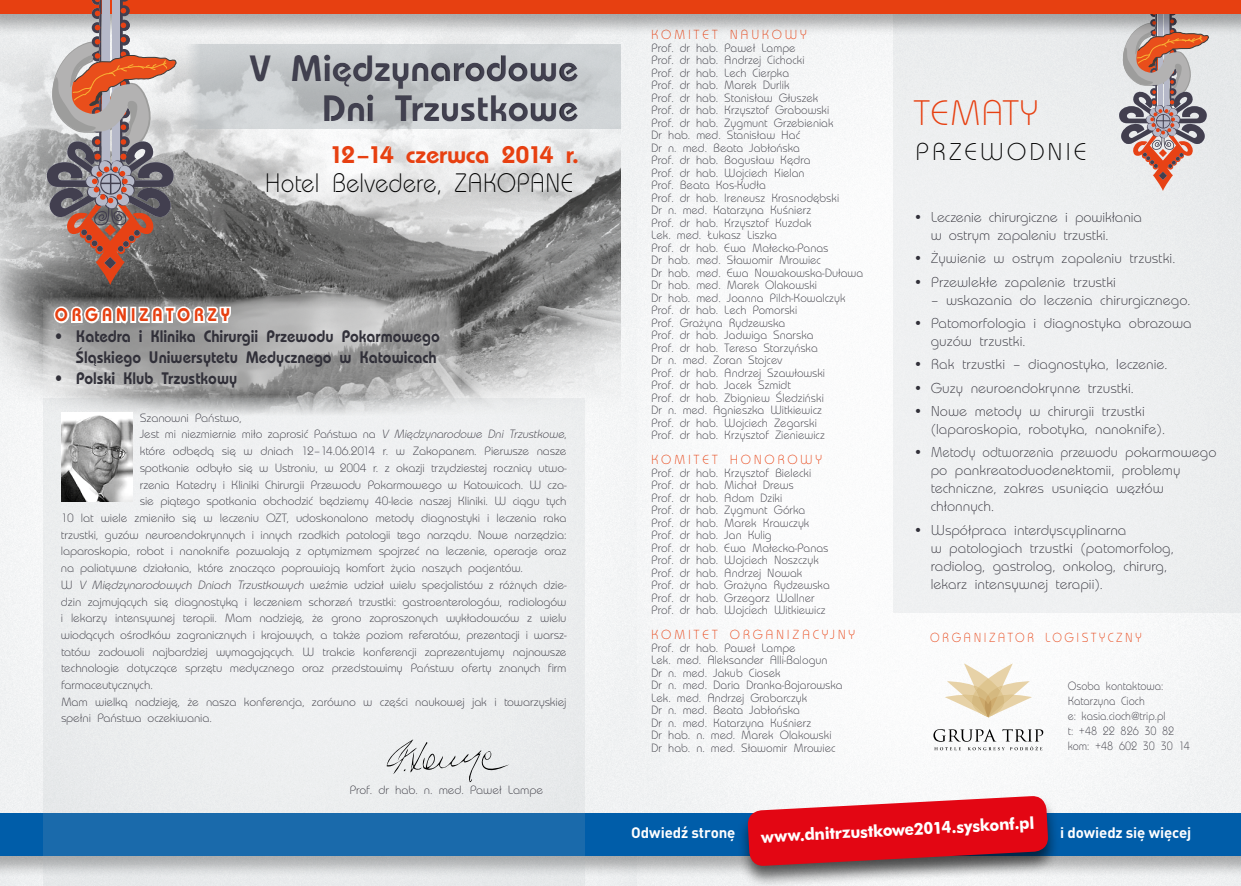
<style>
.page{position:relative;width:1241px;height:886px;background:#fff}
.page>*{position:absolute;margin:0;border:0;box-sizing:border-box;transform-origin:0 0}
.t1{font:600 38.5px/40px "Bauhaus Itc TCE";letter-spacing:-.005em;color:#41404f;text-align:right}
.t2{font:37.12px "Bauhaus Itc TCE Ligh";color:#e74011}
.t3{font:27.88px "Bauhaus Itc TCE Ligh";color:#000;scale:.9 1}
.t4{font:25.5px "Bauhaus Itc TCE Ligh";letter-spacing:.1em;color:#000}
.t5{font:600 25.12px "Bauhaus Itc TCE";letter-spacing:-.015em;color:#e74011}
.t6{font:600 19.25px "Bauhaus Itc TCE";letter-spacing:.2em;color:#e74011;scale:.9 1}
.t7{font:600 17.5px/21px "Bauhaus Itc TCE";color:#313039;text-align:right;scale:.9 1}
.t8{font:700 16.5px "Futura PL";color:#fff;scale:.96 1}
.t9{font:15px/18px "Bauhaus Itc TCE Ligh";color:#313039}
.t10{font:700 15px "DIN Pro";letter-spacing:-.01em;color:#fff}
.t11{font:13.75px "Bauhaus Itc TCE Ligh";letter-spacing:.2em;color:#e74011;scale:.96 1}
.t12{font:13.75px "Bauhaus Itc TCE Ligh";letter-spacing:.2em;color:#e74011;scale:.9 1}
.t13{font:12.5px/12.5px "Bauhaus Itc TCE Ligh";letter-spacing:-.01em;color:#313039;scale:.96 1}
.t14{font:12.5px "Bauhaus Itc TCE Ligh";letter-spacing:-.01em;color:#313039}
.t15{font:12.5px/15px "Bauhaus Itc TCE Ligh";letter-spacing:-.01em;color:#313039;scale:.9 1}
.s1{font-family:"DIN Pro";font-weight:700}
.s2{font-style:italic}
</style>
<div class="page">
<div style="left:892px;top:0;width:348px;height:613px;background:#eeeff1"></div>
<svg style="left:1117px;top:36px;width:91px;height:155px"></svg>
<svg style="left:941px;top:663px;width:94px;height:54px"></svg>
<svg style="left:933px;top:729px;width:110px;height:21px"></svg>
<div style="left:0;top:36px;width:636px;height:850px;background:#f2f4f4"></div>
<img style="left:0;top:36px;width:620px;height:397px">
<svg style="left:186px;top:44px;width:434px;height:85px;background:#cdd0d2"></svg>
<div style="left:0;top:0;width:1240px;height:36px;background:#000;opacity:.3"></div>
<div style="left:0;top:0;width:1240px;height:14px;background:#e74011"></div>
<svg style="left:43px;top:298px;width:418px;height:96px;background:#a7a7a7"></svg>
<div style="left:220px;top:45px;width:403px;height:90px;background:#000;opacity:.43"></div>
<svg style="left:43px;top:0;width:134px;height:285px;background:#a68a85"></svg>
<svg style="left:52px;top:297px;width:77px;height:36px"></svg>
<div style="left:130px;top:307px;width:6px;height:16px;border:3px solid #fff"></div>
<svg style="left:135px;top:304px;width:99px;height:21px"></svg>
<div style="left:0;top:812px;width:1240px;height:66px;background:#000;opacity:.3"></div>
<div style="left:0;top:814px;width:1240px;height:42px;background:#005da9"></div>
<div style="left:736px;top:795px;width:323px;height:91px;background:#000;opacity:.58"></div>
<svg style="left:747px;top:795px;width:301px;height:71px;background:#d52c37"></svg>
<svg style="left:43px;top:398px;width:541px;height:488px;fill:#edeff0"></svg>
<svg style="left:386px;top:739px;width:123px;height:43px;background:#dcddde"></svg>
<img style="left:61px;top:412px;width:72px;height:90px">
<h1 class="t1" style="left:249px;top:48px;width:331px">V Międzynarodowe<br>Dni Trzustkowe</h1>
<h3 class="t5" style="left:329px;top:140px;width:251px">12–14 czerwca 2014 r.</h3>
<h3 class="t3" style="left:265px;top:167px;width:344px">Hotel Belvedere, ZAKOPANE</h3>
<h3 class="t6" style="left:55px;top:304px;width:196px">ORGANIZATORZY</h3>
<h3 class="t7" style="left:55px;top:326px;width:429px"><span class="s1">•</span> Katedra i Klinika Chirurgii Przewodu Pokarmowego<br>Śląskiego Uniwersytetu Medycznego w Katowicach</h3>
<h3 class="t7" style="left:55px;top:368px;width:204px"><span class="s1">•</span> Polski Klub Trzustkowy</h3>
<p class="t14" style="left:140px;top:410px;width:103px">Szanowni Państwo,</p>
<p class="t14" style="left:140px;top:427px;width:428px">Jest mi niezmiernie miło zaprosić Państwa na <span class="s2">V Międzynarodowe Dni Trzustkowe</span>,</p>
<p class="t14" style="left:140px;top:444px;width:428px">które odbędą się w dniach 12–14.06.2014 r. w Zakopanem. Pierwsze nasze</p>
<p class="t14" style="left:140px;top:461px;width:428px">spotkanie odbyło się w Ustroniu, w 2004 r. z okazji trzydziestej rocznicy utwo-</p>
<p class="t14" style="left:140px;top:477px;width:428px">rzenia Katedry i Kliniki Chirurgii Przewodu Pokarmowego w Katowicach. W cza-</p>
<p class="t14" style="left:140px;top:494px;width:428px">sie piątego spotkania obchodzić będziemy 40-lecie naszej Kliniki. W ciągu tych</p>
<p class="t14" style="left:61px;top:511px;width:507px">10 lat wiele zmieniło się w leczeniu OZT, udoskonalono metody diagnostyki i leczenia raka</p>
<p class="t14" style="left:61px;top:527px;width:507px">trzustki, guzów neuroendokrynnych i innych rzadkich patologii tego narządu. Nowe narzędzia:</p>
<p class="t14" style="left:61px;top:544px;width:507px">laparoskopia, robot i nanoknife pozwalają z optymizmem spojrzeć na leczenie, operacje oraz</p>
<p class="t14" style="left:61px;top:561px;width:463px">na paliatywne działania, które znacząco poprawiają komfort życia naszych pacjentów.</p>
<p class="t14" style="left:61px;top:578px;width:507px">W <span class="s2">V Międzynarodowych Dniach Trzustkowych</span> weźmie udział wielu specjalistów z różnych dzie-</p>
<p class="t14" style="left:61px;top:594px;width:507px">dzin zajmujących się diagnostyką i leczeniem schorzeń trzustki: gastroenterologów, radiologów</p>
<p class="t14" style="left:61px;top:611px;width:507px">i lekarzy intensywnej terapii. Mam nadzieję, że grono zaproszonych wykładowców z wielu</p>
<p class="t14" style="left:61px;top:628px;width:507px">wiodących ośrodków zagranicznych i krajowych, a także poziom referatów, prezentacji i warsz-</p>
<p class="t14" style="left:61px;top:644px;width:507px">tatów zadowoli najbardziej wymagających. W trakcie konferencji zaprezentujemy najnowsze</p>
<p class="t14" style="left:61px;top:661px;width:507px">technologie dotyczące sprzętu medycznego oraz przedstawimy Państwu oferty znanych firm</p>
<p class="t14" style="left:61px;top:678px;width:93px">farmaceutycznych.</p>
<p class="t14" style="left:61px;top:694px;width:507px">Mam wielką nadzieję, że nasza konferencja, zarówno w części naukowej jak i towarzyskiej</p>
<p class="t14" style="left:61px;top:711px;width:152px">spełni Państwa oczekiwania.</p>
<p class="t14" style="left:349px;top:783px;width:195px">Prof. dr hab. n. med. Paweł Lampe</p>
<p class="t11" style="left:651px;top:27px;width:163px">KOMITET NAUKOWY</p>
<p class="t13" style="left:651px;top:41px;width:222px">Prof. dr hab. Paweł Lampe<br>Prof. dr hab. Andrzej Cichocki<br>Prof. dr hab. Lech Cierpka<br>Prof. dr hab. Marek Durlik<br>Prof. dr hab. Stanisław Głuszek<br>Prof. dr hab. Krzysztof Grabowski<br>Prof. dr hab. Zygmunt Grzebieniak<br>Dr hab. med. Stanisław Hać<br>Dr n. med. Beata Jabłońska<br>Prof. dr hab. Bogusław Kędra<br>Prof. dr hab. Wojciech Kielan<br>Prof. Beata Kos-Kudła<br>Prof. dr hab. Ireneusz Krasnodębski<br>Dr n. med. Katarzyna Kuśnierz<br>Prof. dr hab. Krzysztof Kuzdak<br>Lek. med. Łukasz Liszka<br>Prof. dr hab. Ewa Małecka-Panas<br>Dr hab. med. Sławomir Mrowiec<br>Dr hab. med. Ewa Nowakowska-Duława<br>Dr hab. med. Marek Olakowski<br>Dr hab. med. Joanna Pilch-Kowalczyk<br>Prof. dr hab. Lech Pomorski<br>Prof. Grażyna Rydzewska<br>Prof. dr hab. Jadwiga Snarska<br>Prof. dr hab. Teresa Starzyńska<br>Dr n. med. Zoran Stojcev<br>Prof. dr hab. Andrzej Szawłowski<br>Prof. dr hab. Jacek Szmidt<br>Prof. dr hab. Zbigniew Śledziński<br>Dr n. med. Agnieszka Witkiewicz<br>Prof. dr hab. Wojciech Zegarski<br>Prof. dr hab. Krzysztof Zieniewicz</p>
<p class="t11" style="left:651px;top:452px;width:179px">KOMITET HONOROWY</p>
<p class="t13" style="left:651px;top:466px;width:187px">Prof. dr hab. Krzysztof Bielecki<br>Prof. dr hab. Michał Drews<br>Prof. dr hab. Adam Dziki<br>Prof. dr hab. Zygmunt Górka<br>Prof. dr hab. Marek Krawczyk<br>Prof. dr hab. Jan Kulig<br>Prof. dr hab. Ewa Małecka-Panas<br>Prof. dr hab. Wojciech Noszczyk<br>Prof. dr hab. Andrzej Nowak<br>Prof. dr hab. Grażyna Rydzewska<br>Prof. dr hab. Grzegorz Wallner<br>Prof. dr hab. Wojciech Witkiewicz</p>
<p class="t11" style="left:651px;top:627px;width:214px">KOMITET ORGANIZACYJNY</p>
<p class="t13" style="left:651px;top:641px;width:201px">Prof. dr hab. Paweł Lampe<br>Lek. med. Aleksander Alli-Balogun<br>Dr n. med. Jakub Ciosek<br>Dr n. med. Daria Dranka-Bojarowska<br>Lek. med. Andrzej Grabarczyk<br>Dr n. med. Beata Jabłońska<br>Dr n. med. Katarzyna Kuśnierz<br>Dr hab. n. med. Marek Olakowski<br>Dr hab. n. med. Sławomir Mrowiec</p>
<h2 class="t2" style="left:913px;top:91px;width:127px">TEMATY</h2>
<h3 class="t4" style="left:914px;top:138px;width:173px">PRZEWODNIE</h3>
<p class="t9" style="left:930px;top:208px;width:213px;text-indent:-18px">• Leczenie chirurgiczne i powikłania w ostrym zapaleniu trzustki.</p>
<p class="t9" style="left:913px;top:250px;width:264px">• Żywienie w ostrym zapaleniu trzustki.</p>
<p class="t9" style="left:913px;top:273px;width:204px">• Przewlekłe zapalenie trzustki</p>
<p class="t9" style="left:930px;top:291px;width:261px">– wskazania do leczenia chirurgicznego.</p>
<p class="t9" style="left:930px;top:314px;width:262px;text-indent:-18px">• Patomorfologia i diagnostyka obrazowa guzów trzustki.</p>
<p class="t9" style="left:913px;top:355px;width:256px">• Rak trzustki – diagnostyka, leczenie.</p>
<p class="t9" style="left:913px;top:379px;width:222px">• Guzy neuroendokrynne trzustki.</p>
<p class="t9" style="left:930px;top:402px;width:236px;text-indent:-18px">• Nowe metody w chirurgii trzustki (laparoskopia, robotyka, nanoknife).</p>
<p class="t9" style="left:930px;top:443px;width:287px;text-indent:-17px">• Metody odtworzenia przewodu pokarmowego po pankreatoduodenektomii, problemy techniczne, zakres usunięcia węzłów chłonnych.</p>
<p class="t9" style="left:930px;top:521px;width:245px;text-indent:-18px">• Współpraca interdyscyplinarna<br>w patologiach trzustki (patomorfolog, radiolog, gastrolog, onkolog, chirurg, lekarz intensywnej terapii).</p>
<p class="t12" style="left:930px;top:629px;width:25px">Organizatorlogi</p>
<p class="t12" style="left:1081px;top:629px;width:49px">sty czny</p>
<p class="t15" style="left:1067px;top:678px;width:137px">Osoba kontaktowa:<br>Katarzyna Cioch<br>e: kasia.cioch@trip.pl<br>t: +48 22 826 30 82 kom: +48 602 30 30 14</p>
<p class="t10" style="left:631px;top:823px;width:106px">Odwiedź stronę</p>
<h3 class="t8" style="left:760px;top:826px;width:286px;rotate:-3deg">www.dnitrzustkowe2014.syskonf.pl</h3>
<p class="t10" style="left:1060px;top:823px;width:132px">i dowiedz się więcej</p>
</div>
